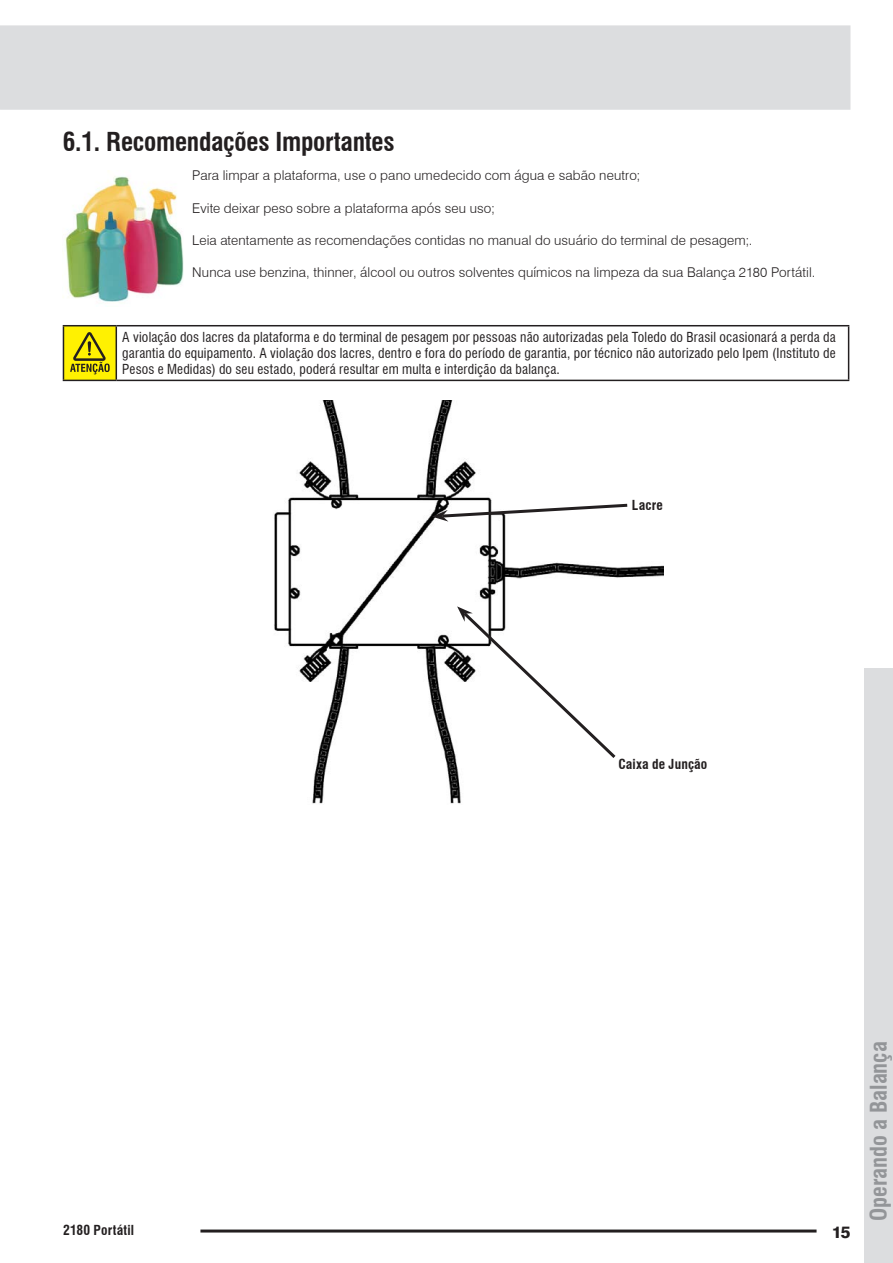
<style>
.page{position:relative;width:893px;height:1263px;background:#fff}
.page>*{position:absolute;margin:0;border:0;box-sizing:border-box;transform-origin:0 0}
.t1{font:700 condensed 25.5px "Swiss 721 BT";letter-spacing:-.01em;color:#231f20}
.t2{font:700 condensed 22.5px "Swiss 721 BT";color:#939598}
.t3{font:800 16.5px "Swiss 721 BT";color:#231f20}
.Texto_Tabela{font:condensed 13.5px/16.2px "Swiss 721 BT";letter-spacing:.015em;color:#231f20;text-align:justify}
.Texto{font:300 13.5px "Swiss 721 BT";letter-spacing:.01em;color:#231f20}
.Texto-2{font:700 condensed 13.5px "Swiss 721 BT";letter-spacing:.01em;color:#231f20}
</style>
<div class="page">
<div style="left:0;top:25px;width:850px;height:85px;background:#dcdddf"></div>
<div style="left:864px;top:668px;width:29px;height:595px;background:#dcdddf"></div>
<hr style="left:200px;top:1229px;width:616px;height:3px;background:#231f20">
<img style="left:64px;top:176px;width:120px;height:126px">
<div style="left:63px;top:326px;width:53px;height:54px;background:#fff101"></div>
<hr style="left:63px;top:325px;width:53px;height:1px;background:#231f20">
<hr style="left:63px;top:326px;width:1px;height:54px;background:#231f20">
<hr style="left:116px;top:325px;width:733px;height:1px;background:#231f20">
<hr style="left:116px;top:326px;width:1px;height:54px;background:#231f20">
<hr style="left:848px;top:326px;width:1px;height:54px;background:#231f20">
<hr style="left:63px;top:380px;width:53px;height:1px;background:#231f20">
<hr style="left:116px;top:380px;width:733px;height:1px;background:#231f20">
<svg style="left:70px;top:332px;width:40px;height:42px"></svg>
<img style="left:274px;top:400px;width:389px;height:404px">
<svg style="left:432px;top:502px;width:198px;height:20px"></svg>
<svg style="left:457px;top:606px;width:162px;height:155px"></svg>
<p class="t1" style="left:63px;top:127px;width:333px">6.1. Recomendações Importantes</p>
<p class="Texto" style="left:192px;top:167px;width:450px">Para limpar a plataforma, use o pano umedecido com água e sabão neutro;</p>
<p class="Texto" style="left:192px;top:200px;width:304px">Evite deixar peso sobre a plataforma após seu uso;</p>
<p class="Texto" style="left:192px;top:232px;width:562px">Leia atentamente as recomendações contidas no manual do usuário do terminal de pesagem;.</p>
<p class="Texto" style="left:192px;top:264px;width:624px">Nunca use benzina, thinner, álcool ou outros solventes químicos na limpeza da sua Balança 2180 Portátil.</p>
<p class="Texto_Tabela" style="left:122px;top:329px;width:715px">A violação dos lacres da plataforma e do terminal de pesagem por pessoas não autorizadas pela Toledo do Brasil ocasionará a perda da garantia do equipamento. A violação dos lacres, dentro e fora do período de garantia, por técnico não autorizado pelo Ipem (Instituto de Pesos e Medidas) do seu estado, poderá resultar em multa e interdição da balança.</p>
<p class="Texto-2" style="left:632px;top:497px;width:33px">Lacre</p>
<p class="Texto-2" style="left:618px;top:756px;width:91px">Caixa de Junção</p>
<p class="Texto-2" style="left:63px;top:1222px;width:72px">2180 Portátil</p>
<p class="t3" style="left:832px;top:1222px;width:20px">15</p>
<h2 class="t2" style="left:865px;top:1221px;width:181px;rotate:-90deg">Operando a Balança</h2>
</div>
